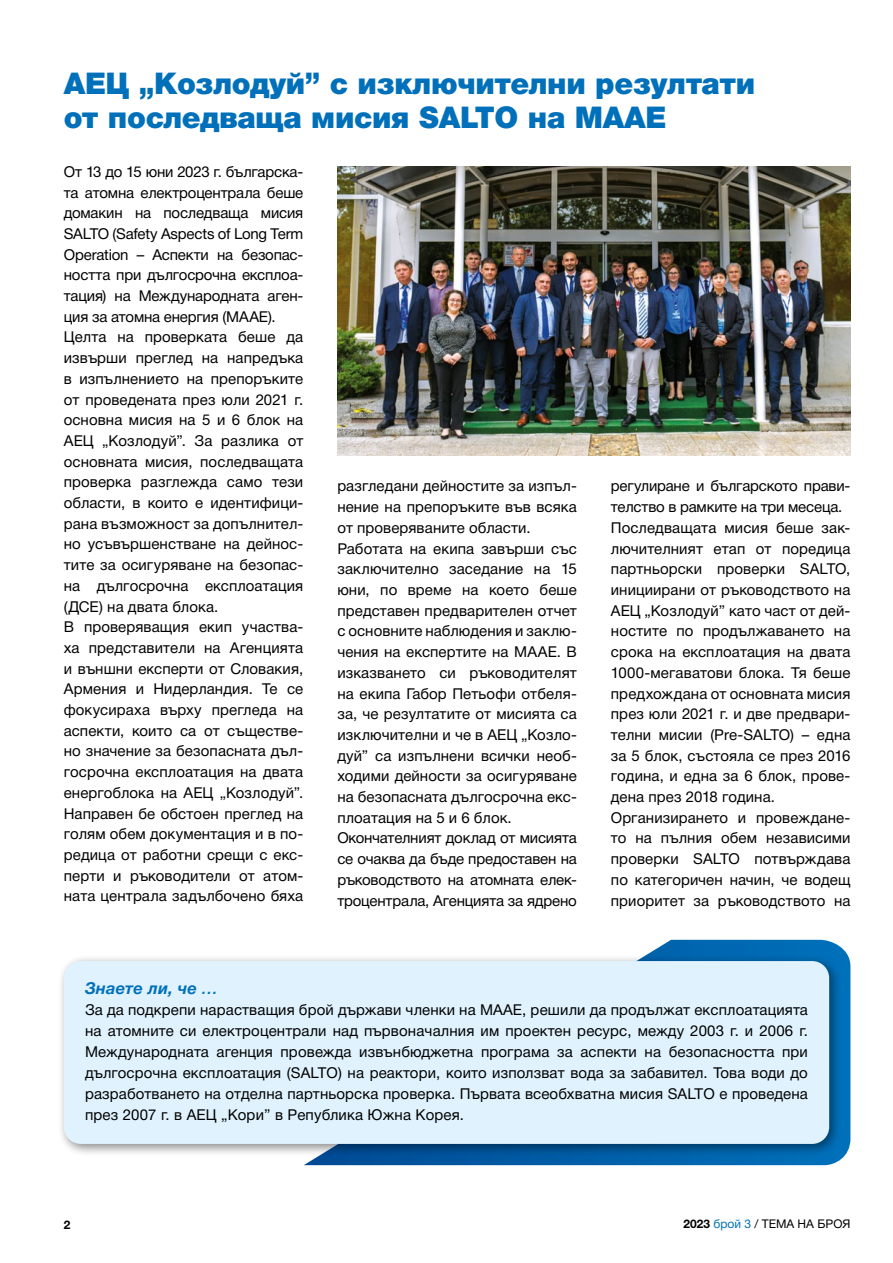
<style>
.page{position:relative;width:893px;height:1263px;background:#fff}
.page>*{position:absolute;margin:0;border:0;box-sizing:border-box;transform-origin:0 0}
.t1{font:900 30px/34.5px "Helvetica Neue Cyr";letter-spacing:-.01em;color:#0070ba}
.t2{font:italic 700 16.5px "Helvetica Neue Cyr";letter-spacing:.01em;color:#0070ba}
.t3{font:15px/20.7px "Helvetica Neue Cyr";letter-spacing:.005em;color:#000}
.t4{font:12px "Helvetica Neue Cyr";color:#000}
.t5{font:700 12px "Helvetica Neue Cyr";color:#000}
.s1{font-weight:700}
.s2{color:#0070ba}
</style>
<div class="page">
<svg style="left:304px;top:940px;width:546px;height:225px"></svg>
<div style="left:57px;top:954px;width:785px;height:203px;background:#000;opacity:.45"></div>
<div style="left:64px;top:961px;width:765px;height:183px;background:#dff2fd;border-radius:17px"></div>
<img style="left:337px;top:166px;width:513px;height:289px">
<h1 class="t1" style="left:64px;top:66px;width:693px">АЕЦ „Козлодуй” с изключителни резултати от последваща мисия SALTO на МААЕ</h1>
<p class="t3" style="left:64px;top:161px;width:241px">От 13 до 15 юни 2023 г. българска&shy;та атомна електроцентрала беше домакин на последваща мисия<br>SALTO (Safety Aspects of Long Term<br>Operation – Аспекти на безопас&shy;ността при дългосрочна експлоа&shy;тация) на Международната аген&shy;ция за атомна енергия (МААЕ).<br>Целта на проверката беше да извърши преглед на напредъка в изпълнението на препоръките от проведената през юли 2021 г. основна мисия на 5 и 6 блок на<br>АЕЦ „Козлодуй”. За разлика от основната мисия, последващата проверка разглежда само тези области, в които е идентифици&shy;рана възможност за допълнител&shy;но усъвършенстване на дейнос&shy;тите за осигуряване на безопас&shy;на дългосрочна експлоатация (ДСЕ) на двата блока.<br>В проверяващия екип участва&shy;ха представители на Агенцията и външни експерти от Словакия,<br>Армения и Нидерландия. Те се фокусираха върху прегледа на аспекти, които са от съществе&shy;но значение за безопасната дъл&shy;госрочна експлоатация на двата енергоблока на АЕЦ „Козлодуй”.<br>Направен бе обстоен преглед на голям обем документация и в по&shy;редица от работни срещи с екс&shy;перти и ръководители от атом&shy;ната централа задълбочено бяха</p>
<p class="t3" style="left:337px;top:476px;width:241px">разгледани дейностите за изпъл&shy;нение на препоръките във всяка от проверяваните области.<br>Работата на екипа завърши със заключително заседание на 15 юни, по време на което беше представен предварителен отчет с основните наблюдения и заклю&shy;чения на експертите на МААЕ. В изказването си ръководителят на екипа Габор Петьофи отбеля&shy;за, че резултатите от мисията са изключителни и че в АЕЦ „Козло&shy;дуй” са изпълнени всички необ&shy;ходими дейности за осигуряване на безопасната дългосрочна екс&shy;плоатация на 5 и 6 блок.<br>Окончателният доклад от мисията се очаква да бъде предоставен на ръководството на атомната елек&shy;троцентрала, Агенцията за ядрено</p>
<p class="t3" style="left:611px;top:476px;width:241px">регулиране и българското прави&shy;телство в рамките на три месеца.<br>Последващата мисия беше зак&shy;лючителният етап от поредица партньорски проверки SALTO, инициирани от ръководството на<br>АЕЦ „Козлодуй” като част от дей&shy;ностите по продължаването на срока на експлоатация на двата<br>1000-мегаватови блока. Тя беше предхождана от основната мисия през юли 2021 г. и две предвари&shy;телни мисии (Pre-SALTO) – една за 5 блок, състояла се през 2016 година, и една за 6 блок, прове&shy;дена през 2018 година.<br>Организирането и провеждане&shy;то на пълния обем независими проверки SALTO потвърждава по категоричен начин, че водещ приоритет за ръководството на</p>
<p class="t2" style="left:85px;top:979px;width:135px">Знаете ли, че …</p>
<p class="t3" style="left:85px;top:999px;width:724px;text-align:justify">За да подкрепи нарастващия брой държави членки на МААЕ, решили да продължат експлоатацията на атомните си електроцентрали над първоначалния им проектен ресурс, между 2003 г. и 2006 г.<br>Международната агенция провежда извънбюджетна програма за аспекти на безопасността при дългосрочна експлоатация (SALTO) на реактори, които използват вода за забавител. Това води до разработването на отделна партньорска проверка. Първата всеобхватна мисия SALTO е проведена през 2007 г. в АЕЦ „Кори” в Република Южна Корея.</p>
<p class="t5" style="left:64px;top:1218px;width:8px">2</p>
<p class="t4" style="left:683px;top:1217px;width:168px"><span class="s1">2023</span> <span class="s2">брой 3</span> / ТЕМА НА БРОЯ</p>
</div>
